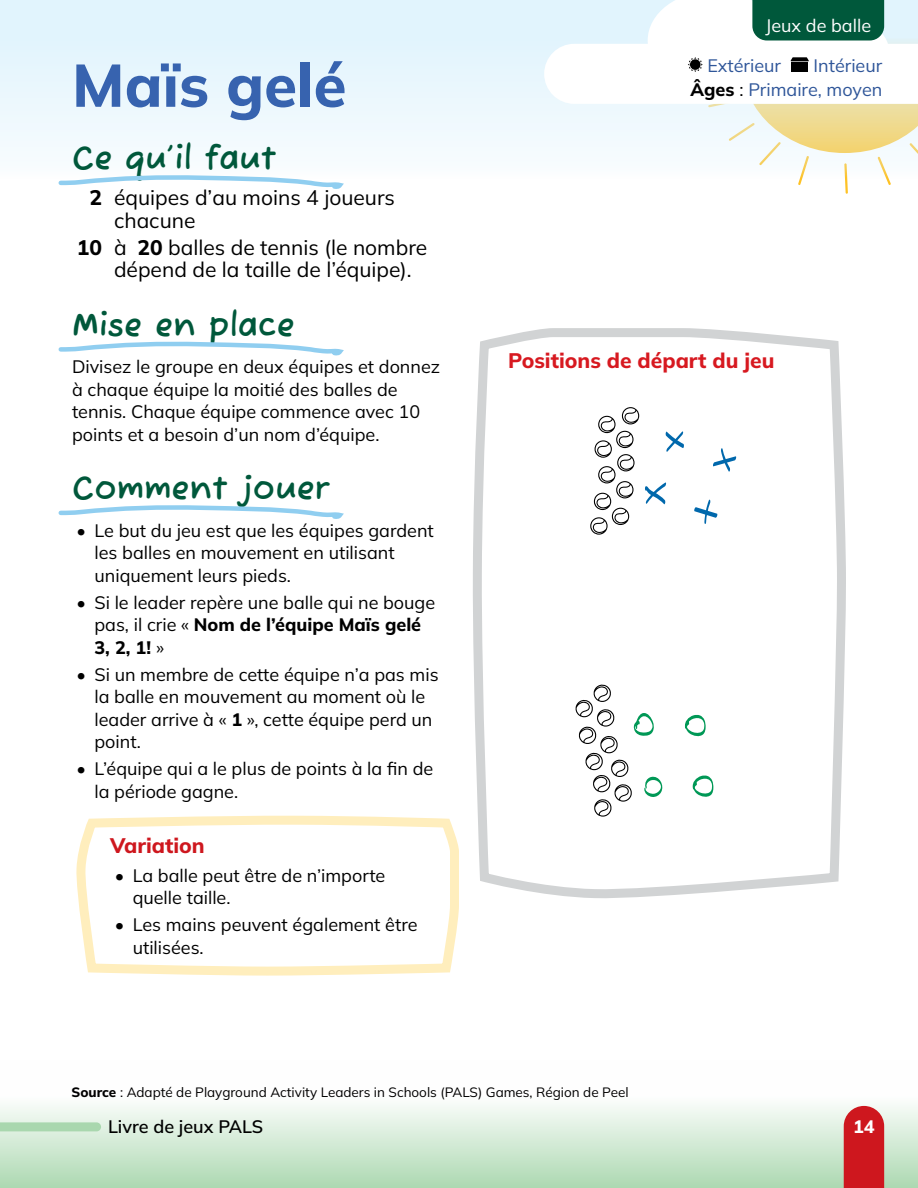
<style>
.page{position:relative;width:918px;height:1188px;background:#fff}
.page>*{position:absolute;margin:0;border:0;box-sizing:border-box;transform-origin:0 0}
.t1{font:800 60px "Mulish";color:#3763af}
.t2{font:700 33px "Fuzzy Bubbles";color:#00583b}
.p_Whats_needed_list{font:21px/22.5px "Mulish";color:#000}
.t3{font:800 21px "Mulish";color:#d71920}
.t4{font:800 21px "Mulish";color:#ce171e}
.t5{font:18px/22.5px "Mulish";color:#000}
.t6{font:18px "Mulish";color:#2f5699}
.t7{font:600 18px "Mulish";color:#000}
.t8{font:18px "Mulish";color:#fff}
.t9{font:800 18px "Mulish";color:#fff}
.p_Source_footnote{font:13.5px "Mulish";color:#000}
.s1{font-weight:800}
.s2{font-weight:800;color:#000}
.s3{color:#000}
</style>
<div class="page">
<div style="left:0;top:1061px;width:918px;height:127px;background:linear-gradient(to bottom,#fff,#b2dbb7)"></div>
<div style="left:844px;top:1106px;width:40px;height:82px;background:#ce171e"></div>
<svg style="left:0;top:1122px;width:101px;height:9px"></svg>
<div style="left:0;top:0;width:918px;height:179px;background:linear-gradient(to bottom,#ddf2fd,#f9fcfe)"></div>
<svg style="left:544px;top:0;width:374px;height:194px"></svg>
<svg style="left:56px;top:173px;width:291px;height:16px"></svg>
<svg style="left:58px;top:341px;width:286px;height:15px"></svg>
<svg style="left:58px;top:505px;width:286px;height:14px"></svg>
<svg style="left:473px;top:328px;width:373px;height:571px"></svg>
<svg style="left:693px;top:499px;width:25px;height:25px"></svg>
<svg style="left:713px;top:448px;width:23px;height:24px"></svg>
<svg style="left:666px;top:431px;width:18px;height:21px"></svg>
<svg style="left:645px;top:482px;width:21px;height:23px"></svg>
<svg style="left:684px;top:715px;width:22px;height:23px"></svg>
<svg style="left:692px;top:775px;width:21px;height:23px"></svg>
<svg style="left:590px;top:407px;width:49px;height:128px"></svg>
<svg style="left:575px;top:684px;width:90px;height:133px"></svg>
<svg style="left:76px;top:815px;width:383px;height:161px"></svg>
<h2 class="t1" style="left:72px;top:45px;width:276px">Maïs gelé</h2>
<h3 class="t2" style="left:72px;top:130px;width:206px">Ce qu’il faut</h3>
<p class="p_Whats_needed_list" style="left:114px;top:186px;width:282px;text-indent:-25px"><span class="s1">2</span> équipes d’au moins 4 joueurs chacune</p>
<p class="p_Whats_needed_list" style="left:114px;top:235px;width:315px;text-indent:-37px"><span class="s1">10</span> à <span class="s1">20</span> balles de tennis (le nombre dépend de la taille de l’équipe).</p>
<h3 class="t2" style="left:72px;top:296px;width:225px">Mise en place</h3>
<p class="t5" style="left:72px;top:355px;width:370px">Divisez le groupe en deux équipes et donnez à chaque équipe la moitié des balles de tennis. Chaque équipe commence avec 10 points et a besoin d’un nom d’équipe.</p>
<h3 class="t2" style="left:72px;top:460px;width:258px">Comment jouer</h3>
<p class="t5" style="left:94px;top:519px;width:341px;text-indent:-18px">• Le but du jeu est que les équipes gardent les balles en mouvement en utilisant uniquement leurs pieds.</p>
<p class="t5" style="left:94px;top:591px;width:342px;text-indent:-18px">• Si le leader repère une balle qui ne bouge pas, il crie « <span class="s1">Nom de l’équipe Maïs gelé<br>3, 2, 1!</span> »</p>
<p class="t5" style="left:94px;top:663px;width:346px;text-indent:-18px">• Si un membre de cette équipe n’a pas mis la balle en mouvement au moment où le leader arrive à « <span class="s1">1</span> », cette équipe perd un point.</p>
<p class="t5" style="left:94px;top:757px;width:340px;text-indent:-18px">• L’équipe qui a le plus de points à la fin de la période gagne.</p>
<h4 class="t4" style="left:110px;top:831px;width:96px">Variation</h4>
<p class="t5" style="left:133px;top:863px;width:254px;text-indent:-18px">• La balle peut être de n’importe quelle taille.</p>
<p class="t5" style="left:133px;top:913px;width:286px;text-indent:-18px">• Les mains peuvent également être utilisées.</p>
<p class="t8" style="left:765px;top:13px;width:107px">Jeux de balle</p>
<p class="t6" style="left:707px;top:53px;width:75px">Extérieur</p>
<p class="t6" style="left:814px;top:53px;width:70px">Intérieur</p>
<p class="t6" style="left:691px;top:77px;width:193px"><span class="s2">Âges</span> <span class="s3">:</span> Primaire, moyen</p>
<p class="t3" style="left:508px;top:347px;width:268px">Positions de départ du jeu</p>
<p class="p_Source_footnote" style="left:71px;top:1083px;width:559px"><span class="s1">Source</span> : Adapté de Playground Activity Leaders in Schools (PALS) Games, Région de Peel</p>
<p class="t7" style="left:108px;top:1114px;width:157px">Livre de jeux PALS</p>
<p class="t9" style="left:853px;top:1114px;width:23px">14</p>
</div>
